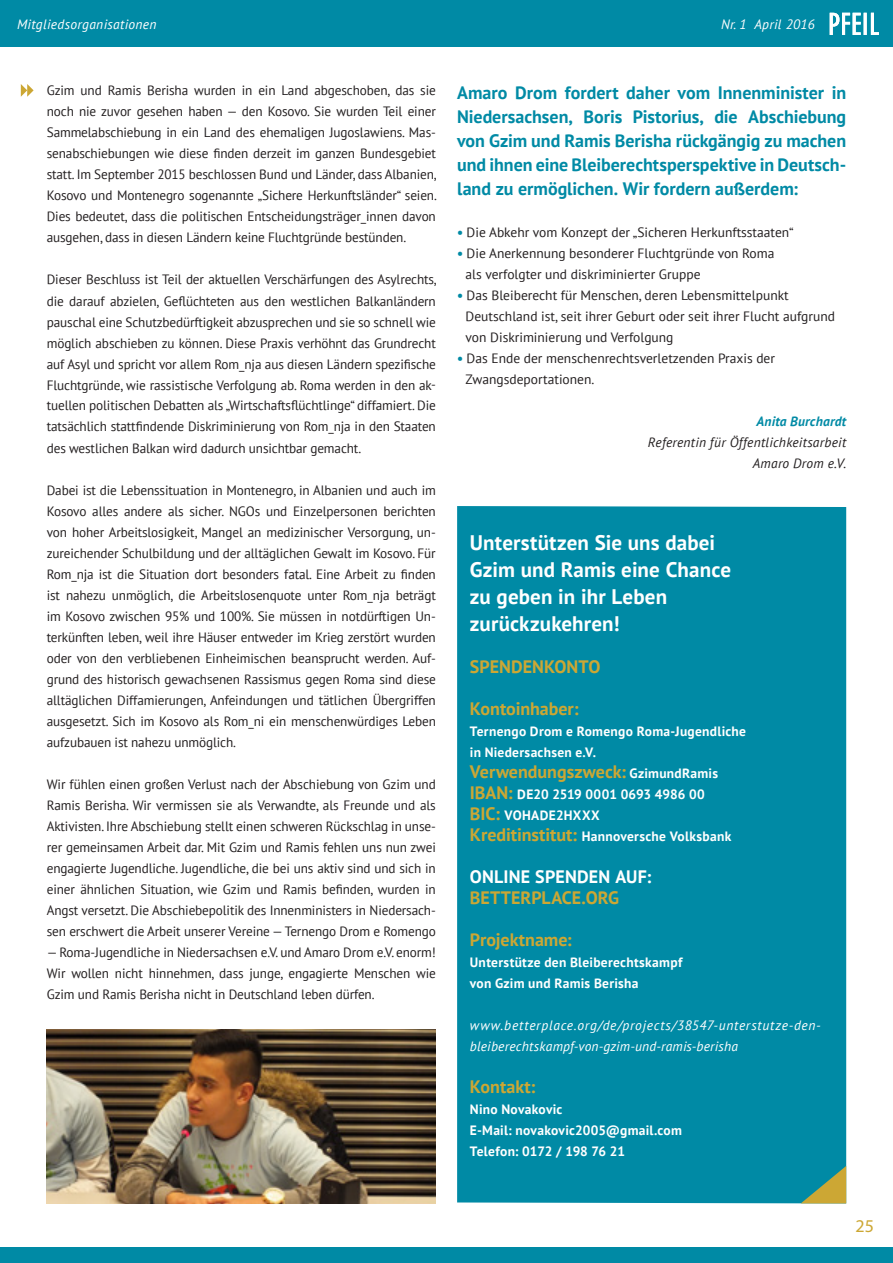
<style>
.page{position:relative;width:893px;height:1263px;background:#fff}
.page>*{position:absolute;margin:0;border:0;box-sizing:border-box;transform-origin:0 0}
.t1{font:700 21px/27px "PT Sans";letter-spacing:.005em;color:#fff}
.t2{font:700 18px/24px "PT Sans";color:#008aa5;text-align:justify}
.t3{font:700 18px "PT Sans";color:#cca734}
.t4{font:700 18px "PT Sans";letter-spacing:.015em;color:#fff}
.t5{font:18px "Myriad Pro";color:#cca734}
.t6{font:13.5px/21px "PT Sans";color:#231f20;text-align:justify}
.t7{font:700 13.5px/21px "PT Sans";letter-spacing:.02em;color:#fff}
.t8{font:italic 13.5px/21px "PT Sans";letter-spacing:.025em;color:#fff}
.t9{font:italic 13.5px/21px "PT Sans";letter-spacing:.02em;color:#231f20;text-align:right}
.t10{font:italic 700 13.5px "PT Sans";letter-spacing:.015em;color:#008aa5}
.s1{font-weight:700;color:#008aa5}
.s2{font-size:13.5px;color:#fff}
.s3{font-size:18px;color:#cca734}
</style>
<div class="page">
<div style="left:0;top:0;width:893px;height:47px;background:#008aa5"></div>
<div style="left:0;top:1247px;width:893px;height:16px;background:#008aa5"></div>
<div style="left:457px;top:506px;width:389px;height:697px;background:#008aa5"></div>
<svg style="left:801px;top:1166px;width:45px;height:37px;background:#65986c"></svg>
<svg style="left:830px;top:13px;width:49px;height:22px"></svg>
<svg style="left:21px;top:84px;width:13px;height:13px"></svg>
<img style="left:47px;top:1029px;width:389px;height:174px">
<p class="t8" style="left:17px;top:14px;width:141px">Mitgliedsorganisationen</p>
<p class="t8" style="left:721px;top:14px;width:95px">Nr. 1 April 2016</p>
<p class="t6" style="left:47px;top:80px;width:392px">Gzim und Ramis Berisha wurden in ein Land abgeschoben, das sie noch nie zuvor gesehen haben — den Kosovo. Sie wurden Teil einer Sammelabschiebung in ein Land des ehemaligen Jugoslawiens. Mas&shy;senabschiebungen wie diese finden derzeit im ganzen Bundesgebiet statt. Im September 2015 beschlossen Bund und Länder, dass Albanien, Kosovo und Montenegro sogenannte „Sichere Herkunftsländer“ seien.<br>Dies bedeutet, dass die politischen Entscheidungsträger_innen davon ausgehen, dass in diesen Ländern keine Fluchtgründe bestünden.</p>
<p class="t6" style="left:47px;top:269px;width:392px">Dieser Beschluss ist Teil der aktuellen Verschärfungen des Asylrechts, die darauf abzielen, Geflüchteten aus den westlichen Balkanländern pauschal eine Schutzbedürftigkeit abzusprechen und sie so schnell wie möglich abschieben zu können. Diese Praxis verhöhnt das Grundrecht auf Asyl und spricht vor allem Rom_nja aus diesen Ländern spezifische Fluchtgründe, wie rassistische Verfolgung ab. Roma werden in den ak&shy;tuellen politischen Debatten als „Wirtschaftsflüchtlinge“ diffamiert. Die tatsächlich stattfindende Diskriminierung von Rom_nja in den Staaten des westlichen Balkan wird dadurch unsichtbar gemacht.</p>
<p class="t6" style="left:47px;top:479px;width:391px">Dabei ist die Lebenssituation in Montenegro, in Albanien und auch im Kosovo alles andere als sicher. NGOs und Einzelpersonen berichten von hoher Arbeitslosigkeit, Mangel an medizinischer Versorgung, un&shy;zureichender Schulbildung und der alltäglichen Gewalt im Kosovo. Für Rom_nja ist die Situation dort besonders fatal. Eine Arbeit zu finden ist nahezu unmöglich, die Arbeitslosenquote unter Rom_nja beträgt im Kosovo zwischen 95% und 100%. Sie müssen in notdürftigen Un&shy;terkünften leben, weil ihre Häuser entweder im Krieg zerstört wurden oder von den verbliebenen Einheimischen beansprucht werden. Auf&shy;grund des historisch gewachsenen Rassismus gegen Roma sind diese alltäglichen Diffamierungen, Anfeindungen und tätlichen Übergriffen ausgesetzt. Sich im Kosovo als Rom_ni ein menschenwürdiges Leben aufzubauen ist nahezu unmöglich.</p>
<p class="t6" style="left:47px;top:773px;width:391px">Wir fühlen einen großen Verlust nach der Abschiebung von Gzim und Ramis Berisha. Wir vermissen sie als Verwandte, als Freunde und als Aktivisten. Ihre Abschiebung stellt einen schweren Rückschlag in unse&shy;rer gemeinsamen Arbeit dar. Mit Gzim und Ramis fehlen uns nun zwei engagierte Jugendliche. Jugendliche, die bei uns aktiv sind und sich in einer ähnlichen Situation, wie Gzim und Ramis befinden, wurden in Angst versetzt. Die Abschiebepolitik des Innenministers in Niedersach&shy;sen erschwert die Arbeit unserer Vereine — Ternengo Drom e Romengo</p>
<p class="t6" style="left:47px;top:941px;width:391px">— Roma-Jugendliche in Niedersachsen e.V. und Amaro Drom e.V. enorm!<br>Wir wollen nicht hinnehmen, dass junge, engagierte Menschen wie Gzim und Ramis Berisha nicht in Deutschland leben dürfen.</p>
<p class="t2" style="left:457px;top:80px;width:391px">Amaro Drom fordert daher vom Innenminister in Niedersachsen, Boris Pistorius, die Abschiebung von Gzim und Ramis Berisha rückgängig zu machen und ihnen eine Bleiberechtsperspektive in Deutsch&shy;land zu ermöglichen. Wir fordern außerdem:</p>
<p class="t6" style="left:457px;top:221px;width:338px"><span class="s1">•</span> Die Abkehr vom Konzept der „Sicheren Herkunftsstaaten“</p>
<p class="t6" style="left:466px;top:242px;width:310px;text-indent:-9px"><span class="s1">•</span> Die Anerkennung besonderer Fluchtgründe von Roma als verfolgter und diskriminierter Gruppe</p>
<p class="t6" style="left:466px;top:284px;width:371px;text-align:left;text-indent:-9px"><span class="s1">•</span> Das Bleiberecht für Menschen, deren Lebensmittelpunkt<br>Deutschland ist, seit ihrer Geburt oder seit ihrer Flucht aufgrund von Diskriminierung und Verfolgung</p>
<p class="t6" style="left:466px;top:347px;width:311px;text-indent:-9px"><span class="s1">•</span> Das Ende der menschenrechtsverletzenden Praxis der<br>Zwangsdeportationen.</p>
<p class="t10" style="left:756px;top:412px;width:91px">Anita Burchardt</p>
<p class="t9" style="left:648px;top:431px;width:200px">Referentin für Öffentlichkeitsarbeit<br>Amaro Drom e.V.</p>
<h1 class="t1" style="left:470px;top:529px;width:263px">Unterstützen Sie uns dabei<br>Gzim und Ramis eine Chance zu geben in ihr Leben zurückzukehren!</h1>
<h2 class="t3" style="left:470px;top:654px;width:132px">SPENDENKONTO</h2>
<h2 class="t3" style="left:470px;top:696px;width:110px">Kontoinhaber:</h2>
<p class="t7" style="left:470px;top:720px;width:278px">Ternengo Drom e Romengo Roma-Jugendliche in Niedersachsen e.V.</p>
<h2 class="t3" style="left:470px;top:759px;width:250px">Verwendungszweck: <span class="s2">GzimundRamis</span></h2>
<p class="t7" style="left:470px;top:783px;width:263px"><span class="s3">IBAN:</span> DE20 2519 0001 0693 4986 00<br><span class="s3">BIC:</span> VOHADE2HXXX<br><span class="s3">Kreditinstitut:</span> Hannoversche Volksbank</p>
<h2 class="t4" style="left:470px;top:864px;width:183px">ONLINE SPENDEN AUF:</h2>
<h2 class="t3" style="left:470px;top:885px;width:151px">BETTERPLACE.ORG</h2>
<h2 class="t3" style="left:470px;top:927px;width:103px">Projektname:</h2>
<p class="t7" style="left:470px;top:951px;width:214px">Unterstütze den Bleiberechtskampf von Gzim und Ramis Berisha</p>
<p class="t8" style="left:470px;top:1014px;width:352px">www.betterplace.org/de/projects/38547-unterstutze-den&shy;bleiberechtskampf-von-gzim-und-ramis-berisha</p>
<h2 class="t3" style="left:470px;top:1074px;width:67px">Kontakt:</h2>
<p class="t7" style="left:470px;top:1098px;width:214px">Nino Novakovic<br>E-Mail: novakovic2005@gmail.com<br>Telefon: 0172 / 198 76 21</p>
<h2 class="t5" style="left:855px;top:1215px;width:20px">25</h2>
</div>
